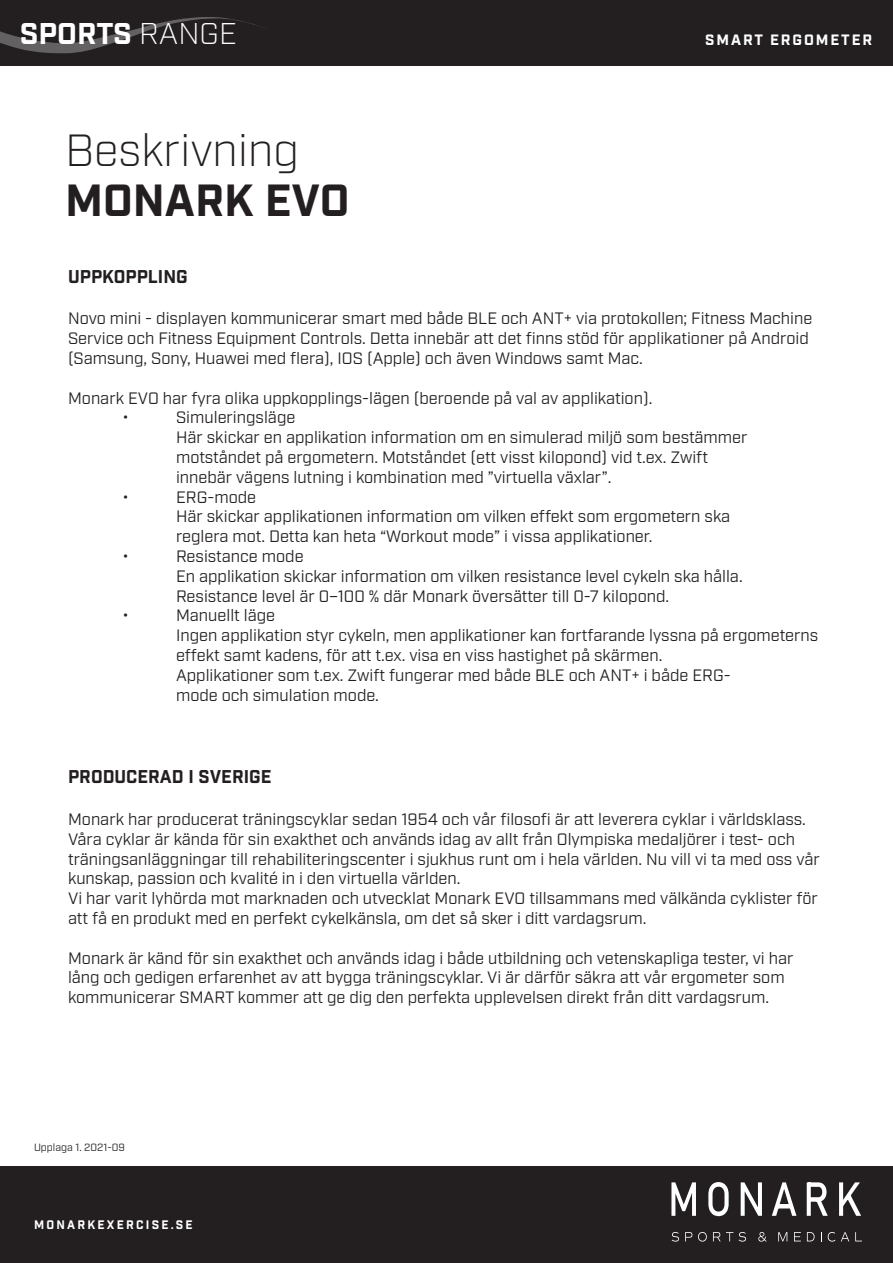
<style>
.page{position:relative;width:893px;height:1263px;background:#fff}
.page>*{position:absolute;margin:0;border:0;box-sizing:border-box;transform-origin:0 0}
.Features{font:300 45px "Industry";color:#231f20}
.Features-2{font:700 45px "Industry";color:#231f20}
.t1{font:700 30px "Industry";color:#fff}
.t2{font:18px "Industry Inc Base";color:#231f20}
.t3{font:16.5px/19.8px "Industry";color:#231f20}
.Main_features{font:700 15px "Industry";letter-spacing:.125em;color:#fff}
.t4{font:12px "Industry Inc Base";letter-spacing:.185em;color:#fff}
.t5{font:10.5px "Industry";color:#231f20}
.s1{font-weight:300}
</style>
<div class="page">
<div style="left:0;top:0;width:893px;height:66px;background:#231f20"></div>
<div style="left:0;top:1167px;width:893px;height:96px;background:#231f20"></div>
<svg style="left:0;top:17px;width:265px;height:37px"></svg>
<svg style="left:672px;top:1232px;width:7px;height:9px"></svg>
<svg style="left:685px;top:1232px;width:7px;height:9px"></svg>
<svg style="left:698px;top:1232px;width:9px;height:9px"></svg>
<svg style="left:713px;top:1232px;width:20px;height:9px"></svg>
<svg style="left:739px;top:1232px;width:7px;height:9px"></svg>
<svg style="left:758px;top:1232px;width:9px;height:9px"></svg>
<svg style="left:778px;top:1232px;width:9px;height:9px"></svg>
<svg style="left:794px;top:1232px;width:7px;height:9px"></svg>
<svg style="left:807px;top:1232px;width:7px;height:9px"></svg>
<svg style="left:828px;top:1232px;width:7px;height:9px"></svg>
<svg style="left:841px;top:1232px;width:8px;height:9px"></svg>
<svg style="left:855px;top:1232px;width:7px;height:9px"></svg>
<svg style="left:671px;top:1182px;width:25px;height:34px"></svg>
<svg style="left:708px;top:1182px;width:21px;height:34px"></svg>
<svg style="left:741px;top:1182px;width:21px;height:34px"></svg>
<svg style="left:772px;top:1182px;width:24px;height:34px"></svg>
<svg style="left:807px;top:1182px;width:21px;height:34px"></svg>
<svg style="left:839px;top:1182px;width:22px;height:34px"></svg>
<p class="t1" style="left:20px;top:15px;width:219px">SPORTS <span class="s1">RANGE</span></p>
<p class="Main_features" style="left:705px;top:30px;width:169px">SMART ERGOMETER</p>
<p class="Features" style="left:65px;top:124px;width:235px">Beskrivning</p>
<p class="Features-2" style="left:65px;top:173px;width:286px">MONARK EVO</p>
<p class="t2" style="left:68px;top:266px;width:121px">UPPKOPPLING</p>
<p class="t3" style="left:68px;top:309px;width:746px">Novo mini - displayen kommunicerar smart med både BLE och ANT+ via protokollen; Fitness Machine<br>Service och Fitness Equipment Controls. Detta innebär att det finns stöd för applikationer på Android (Samsung, Sony, Huawei med flera), IOS (Apple) och även Windows samt Mac.</p>
<p class="t3" style="left:68px;top:388px;width:586px">Monark EVO har fyra olika uppkopplings-lägen (beroende på val av applikation).</p>
<p class="t3" style="left:122px;top:408px;width:9px">•</p>
<p class="t3" style="left:176px;top:408px;width:121px">Simuleringsläge</p>
<p class="t3" style="left:176px;top:428px;width:573px">Här skickar en applikation information om en simulerad miljö som bestämmer</p>
<p class="t3" style="left:176px;top:448px;width:533px">motståndet på ergometern. Motståndet (ett visst kilopond) vid t.ex. Zwift</p>
<p class="t3" style="left:176px;top:468px;width:437px">innebär vägens lutning i kombination med ”virtuella växlar”.</p>
<p class="t3" style="left:122px;top:487px;width:9px">•</p>
<p class="t3" style="left:176px;top:487px;width:82px">ERG-mode</p>
<p class="t3" style="left:176px;top:507px;width:556px">Här skickar applikationen information om vilken effekt som ergometern ska reglera mot. Detta kan heta “Workout mode” i vissa applikationer.</p>
<p class="t3" style="left:122px;top:547px;width:9px">•</p>
<p class="t3" style="left:176px;top:547px;width:129px">Resistance mode</p>
<p class="t3" style="left:176px;top:567px;width:568px">En applikation skickar information om vilken resistance level cykeln ska hålla.<br>Resistance level är 0–100 % där Monark översätter till 0-7 kilopond.</p>
<p class="t3" style="left:122px;top:606px;width:9px">•</p>
<p class="t3" style="left:176px;top:606px;width:101px">Manuellt läge</p>
<p class="t3" style="left:176px;top:626px;width:644px">Ingen applikation styr cykeln, men applikationer kan fortfarande lyssna på ergometerns</p>
<p class="t3" style="left:176px;top:646px;width:488px">effekt samt kadens, för att t.ex. visa en viss hastighet på skärmen.</p>
<p class="t3" style="left:176px;top:666px;width:556px">Applikationer som t.ex. Zwift fungerar med både BLE och ANT+ i både ERG&shy;mode och simulation mode.</p>
<p class="t2" style="left:68px;top:766px;width:205px">PRODUCERAD I SVERIGE</p>
<p class="t3" style="left:68px;top:810px;width:753px">Monark har producerat träningscyklar sedan 1954 och vår filosofi är att leverera cyklar i världsklass.<br>Våra cyklar är kända för sin exakthet och används idag av allt från Olympiska medaljörer i test- och träningsanläggningar till rehabiliteringscenter i sjukhus runt om i hela världen. Nu vill vi ta med oss vår kunskap, passion och kvalité in i den virtuella världen.<br>Vi har varit lyhörda mot marknaden och utvecklat Monark EVO tillsammans med välkända cyklister för att få en produkt med en perfekt cykelkänsla, om det så sker i ditt vardagsrum.</p>
<p class="t3" style="left:68px;top:948px;width:727px">Monark är känd för sin exakthet och används idag i både utbildning och vetenskapliga tester, vi har lång och gedigen erfarenhet av att bygga träningscyklar. Vi är därför säkra att vår ergometer som kommunicerar SMART kommer att ge dig den perfekta upplevelsen direkt från ditt vardagsrum.</p>
<p class="t5" style="left:34px;top:1141px;width:92px">Upplaga 1. 2021-09</p>
<p class="t4" style="left:34px;top:1218px;width:160px">MONARKEXERCISE.SE</p>
</div>
